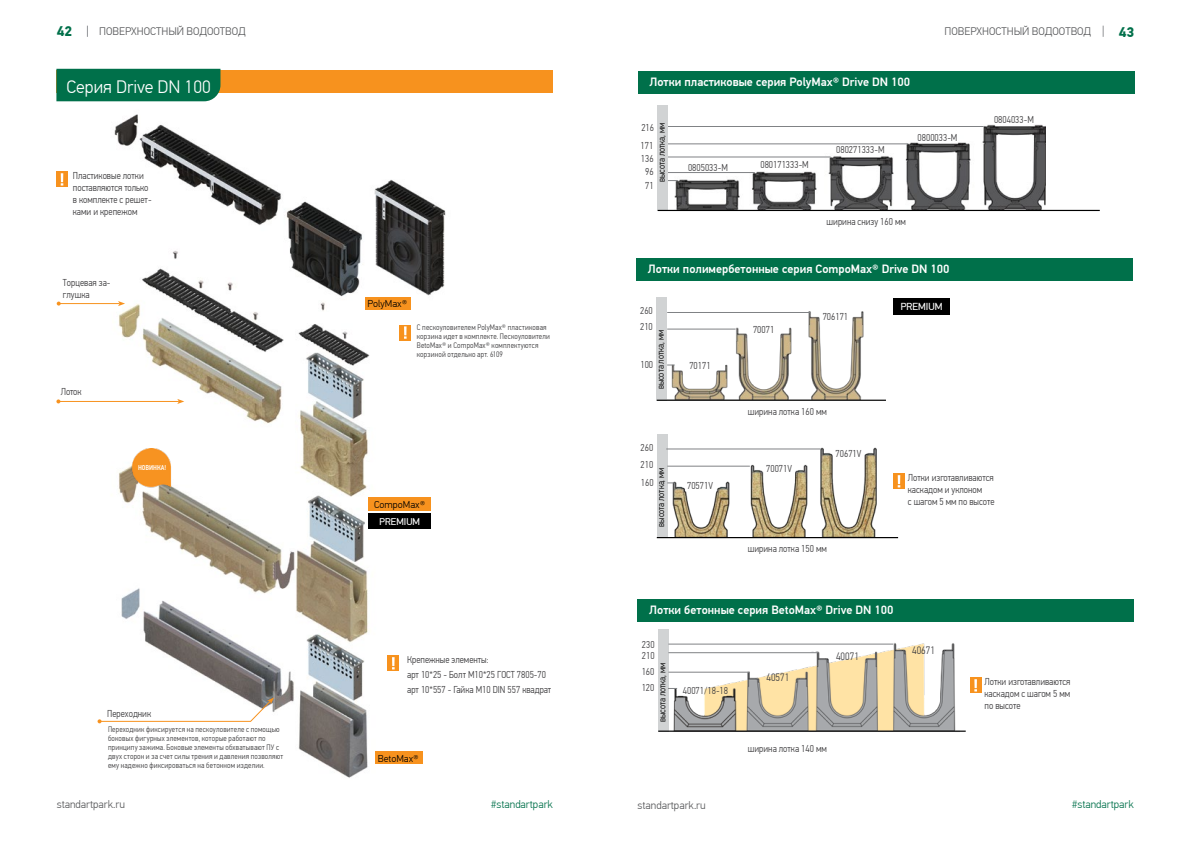
<style>
.page{position:relative;width:1191px;height:842px;background:#fff}
.page>*{position:absolute;margin:0;border:0;box-sizing:border-box;transform-origin:0 0}
.t1{font:300 18px "PF Din Text Pro";color:#fff}
.t2{font:700 14px "PF Din Text Pro";color:#00704a}
.t3{font:500 12px "PF Din Text Pro";color:#fff}
.t4{font:700 12px "PF Din Text Cond Pro";color:#fff}
.t5{font:300 11px "PF Din Text Pro";color:#58595b}
.t6{font:300 11px "PF Din Text Pro";color:#00704a}
.t7{font:300 10.8px "PF Din Text Cond Pro";color:#414042}
.t8{font:10.4px "PF Din Display Pro";color:#fff}
.t9{font:300 10px/12px "PF Din Text Cond Pro";color:#414042}
.t10{font:300 10px "PF Din Text Pro";color:#000}
.t11{font:10px "PF Din Display Pro";color:#fff}
.t12{font:300 9.6px "PF Din Text Cond Pro";color:#000}
.t13{font:300 8px/9px "PF Din Text Cond Pro";letter-spacing:.02em;color:#414042}
.t14{font:500 7px "PF Din Text Cond Pro";color:#fff}
</style>
<div class="page">
<img style="left:99px;top:114px;width:347px;height:664px">
<div style="left:388px;top:655px;width:11px;height:16px;background:#f7921e"></div>
<svg style="left:392px;top:657px;width:2px;height:12px"></svg>
<img style="left:123px;top:448px;width:54px;height:39px">
<div style="left:57px;top:70px;width:496px;height:23px;background:#f7921e"></div>
<div style="left:56px;top:69px;width:164px;height:32px;background:#00704a"></div>
<div style="left:365px;top:297px;width:46px;height:13px;background:#f7921e"></div>
<div style="left:375px;top:752px;width:48px;height:12px;background:#f7921e"></div>
<hr style="left:58px;top:401px;width:121px;height:1px;background:#f7921e">
<svg style="left:56px;top:399px;width:4px;height:4px"></svg>
<svg style="left:177px;top:399px;width:7px;height:5px"></svg>
<svg style="left:98px;top:697px;width:176px;height:26px"></svg>
<hr style="left:59px;top:303px;width:61px;height:1px;background:#f7921e">
<svg style="left:57px;top:302px;width:4px;height:4px"></svg>
<svg style="left:118px;top:301px;width:7px;height:5px"></svg>
<div style="left:400px;top:325px;width:11px;height:15px;background:#f7921e"></div>
<svg style="left:404px;top:326px;width:2px;height:13px"></svg>
<div style="left:369px;top:497px;width:62px;height:14px;background:#f7921e"></div>
<div style="left:369px;top:513px;width:62px;height:16px;background:#000"></div>
<svg style="left:56px;top:171px;width:12px;height:16px"></svg>
<svg style="left:61px;top:173px;width:2px;height:13px"></svg>
<img style="left:674px;top:124px;width:371px;height:86px">
<hr style="left:668px;top:172px;width:86px;height:1px;background:#808285">
<hr style="left:666px;top:157px;width:164px;height:1px;background:#808285">
<hr style="left:668px;top:144px;width:240px;height:1px;background:#808285">
<hr style="left:666px;top:126px;width:317px;height:1px;background:#808285">
<img style="left:668px;top:631px;width:288px;height:99px">
<div style="left:638px;top:71px;width:496px;height:23px;background:#00704a"></div>
<div style="left:636px;top:258px;width:496px;height:23px;background:#00704a"></div>
<div style="left:638px;top:599px;width:496px;height:22px;background:#00704a"></div>
<img style="left:667px;top:311px;width:197px;height:88px">
<img style="left:667px;top:444px;width:210px;height:93px">
<div style="left:657px;top:297px;width:10px;height:104px;background:#d1d3d4"></div>
<div style="left:657px;top:434px;width:10px;height:104px;background:#d1d3d4"></div>
<hr style="left:657px;top:400px;width:229px;height:1px;background:#000">
<hr style="left:657px;top:537px;width:241px;height:1px;background:#000">
<div style="left:658px;top:629px;width:10px;height:103px;background:#d1d3d4"></div>
<hr style="left:658px;top:730px;width:307px;height:2px;background:#000">
<div style="left:657px;top:106px;width:11px;height:105px;background:#d1d3d4"></div>
<hr style="left:657px;top:210px;width:442px;height:1px;background:#000">
<div style="left:970px;top:677px;width:11px;height:16px;background:#f7921e"></div>
<svg style="left:974px;top:679px;width:3px;height:12px"></svg>
<svg style="left:893px;top:473px;width:11px;height:16px"></svg>
<svg style="left:897px;top:475px;width:3px;height:12px"></svg>
<div style="left:893px;top:298px;width:57px;height:16px;background:#000"></div>
<hr style="left:667px;top:312px;width:143px;height:1px;background:#808285">
<hr style="left:667px;top:329px;width:68px;height:1px;background:#808285">
<hr style="left:666px;top:449px;width:154px;height:1px;background:#808285">
<hr style="left:667px;top:466px;width:83px;height:1px;background:#808285">
<hr style="left:668px;top:644px;width:225px;height:1px;background:#808285">
<hr style="left:668px;top:652px;width:150px;height:1px;background:#808285">
<hr style="left:668px;top:672px;width:82px;height:1px;background:#808285">
<p class="t5" style="left:99px;top:25px;width:148px">ПОВЕРХНОСТНЫЙ ВОДООТВОД</p>
<p class="t5" style="left:944px;top:25px;width:148px">ПОВЕРХНОСТНЫЙ ВОДООТВОД</p>
<h2 class="t2" style="left:57px;top:23px;width:17px">42</h2>
<h2 class="t2" style="left:1118px;top:23px;width:17px">43</h2>
<h1 class="t1" style="left:67px;top:77px;width:146px">Серия Drive DN 100</h1>
<p class="t9" style="left:73px;top:170px;width:80px">Пластиковые лотки поставляются только в комплекте с решет&shy;ками и крепежом</p>
<p class="t9" style="left:63px;top:277px;width:49px">Торцевая за&shy;глушка</p>
<p class="t9" style="left:61px;top:386px;width:22px">Лоток</p>
<p class="t14" style="left:138px;top:464px;width:30px">НОВИНКА!</p>
<p class="t9" style="left:107px;top:708px;width:45px">Переходник</p>
<p class="t13" style="left:108px;top:725px;width:177px">Переходник фиксируется на пескоуловителе с помощью боковых фигурных элементов, которые работают по принципу зажима. Боковые элементы обхватывают ПУ с двух сторон и за счет силы трения и давления позволяют ему надежно фиксироваться на бетонном изделии.</p>
<p class="t10" style="left:368px;top:298px;width:41px">PolyMax®</p>
<p class="t13" style="left:417px;top:323px;width:135px">C пескоуловителем PolyMax® пластиковая корзина идет в комплекте. Пескоуловители BetoMax® и CompoMax® комплектуются корзиной отдельно арт. 6109</p>
<p class="t10" style="left:374px;top:499px;width:53px">CompoMax®</p>
<p class="t11" style="left:379px;top:515px;width:42px">PREMIUM</p>
<p class="t9" style="left:407px;top:652px;width:146px;line-height:14.8px">Крепежные элементы:<br>арт 10*25 - Болт М10*25 ГОСТ 7805-70 арт 10*557 - Гайка М10 DIN 557 квадрат</p>
<p class="t10" style="left:378px;top:752px;width:42px">BetoMax®</p>
<p class="t4" style="left:650px;top:73px;width:253px">Лотки с гидравлическим сечением 300 мм (DN 300)</p>
<p class="t3" style="left:675px;top:74px;width:237px">и пластиковые серия PolyMax® Drive DN 100</p>
<p class="t12" style="left:656px;top:182px;width:61px;rotate:-90deg">высота лотка, мм</p>
<p class="t9" style="left:641px;top:121px;width:14px">216</p>
<p class="t9" style="left:640px;top:140px;width:14px">171</p>
<p class="t9" style="left:641px;top:152px;width:14px">136</p>
<p class="t9" style="left:645px;top:166px;width:10px">96</p>
<p class="t9" style="left:645px;top:180px;width:10px">71</p>
<p class="t9" style="left:688px;top:161px;width:41px">0805033-М</p>
<p class="t9" style="left:760px;top:158px;width:50px">080171333-М</p>
<p class="t9" style="left:836px;top:144px;width:50px">080271333-М</p>
<p class="t9" style="left:917px;top:131px;width:41px">0800033-М</p>
<p class="t9" style="left:826px;top:215px;width:81px">ширина снизу 160 мм</p>
<p class="t3" style="left:648px;top:262px;width:303px">Лотки полимербетонные серия CompoMax® Drive DN 100</p>
<p class="t9" style="left:640px;top:304px;width:14px">260</p>
<p class="t9" style="left:822px;top:310px;width:27px">706171</p>
<p class="t8" style="left:900px;top:300px;width:43px">PREMIUM</p>
<p class="t9" style="left:640px;top:321px;width:14px">210</p>
<p class="t12" style="left:655px;top:389px;width:61px;rotate:-90deg">высота лотка, мм</p>
<p class="t9" style="left:640px;top:359px;width:14px">100</p>
<p class="t9" style="left:689px;top:360px;width:23px">70171</p>
<p class="t9" style="left:753px;top:324px;width:23px">70071</p>
<p class="t9" style="left:748px;top:405px;width:80px">ширина лотка 160 мм</p>
<p class="t9" style="left:640px;top:442px;width:14px">260</p>
<p class="t9" style="left:835px;top:448px;width:27px">70671V</p>
<p class="t9" style="left:994px;top:113px;width:41px">0804033-М</p>
<p class="t9" style="left:640px;top:458px;width:14px">210</p>
<p class="t12" style="left:655px;top:527px;width:61px;rotate:-90deg">высота лотка, мм</p>
<p class="t9" style="left:641px;top:476px;width:14px">160</p>
<p class="t9" style="left:687px;top:480px;width:27px">70571V</p>
<p class="t9" style="left:766px;top:462px;width:27px">70071V</p>
<p class="t9" style="left:908px;top:471px;width:88px">Лотки изготавливаются каскадом и уклоном<br>с шагом 5 мм по высоте</p>
<p class="t9" style="left:748px;top:543px;width:80px">ширина лотка 150 мм</p>
<p class="t3" style="left:649px;top:602px;width:246px">Лотки бетонные серия BetoMax® Drive DN 100</p>
<p class="t9" style="left:642px;top:639px;width:14px">230</p>
<p class="t9" style="left:641px;top:664px;width:14px;line-height:15.9px">160<br>120</p>
<p class="t12" style="left:656px;top:722px;width:61px;rotate:-90deg">высота лотка, мм</p>
<p class="t9" style="left:642px;top:650px;width:14px">210</p>
<p class="t9" style="left:683px;top:684px;width:47px">40071/18-18</p>
<p class="t7" style="left:766px;top:671px;width:24px">40571</p>
<p class="t7" style="left:836px;top:650px;width:24px">40071</p>
<p class="t9" style="left:748px;top:742px;width:80px">ширина лотка 140 мм</p>
<p class="t7" style="left:912px;top:644px;width:24px">40671</p>
<p class="t9" style="left:984px;top:675px;width:87px;text-align:justify">Лотки изготавливаются каскадом с шагом 5 мм по высоте</p>
<p class="t5" style="left:57px;top:797px;width:70px">standartpark.ru</p>
<p class="t6" style="left:491px;top:797px;width:63px">#standartpark</p>
<p class="t5" style="left:637px;top:799px;width:70px">standartpark.ru</p>
<p class="t6" style="left:1072px;top:797px;width:63px">#standartpark</p>
</div>
